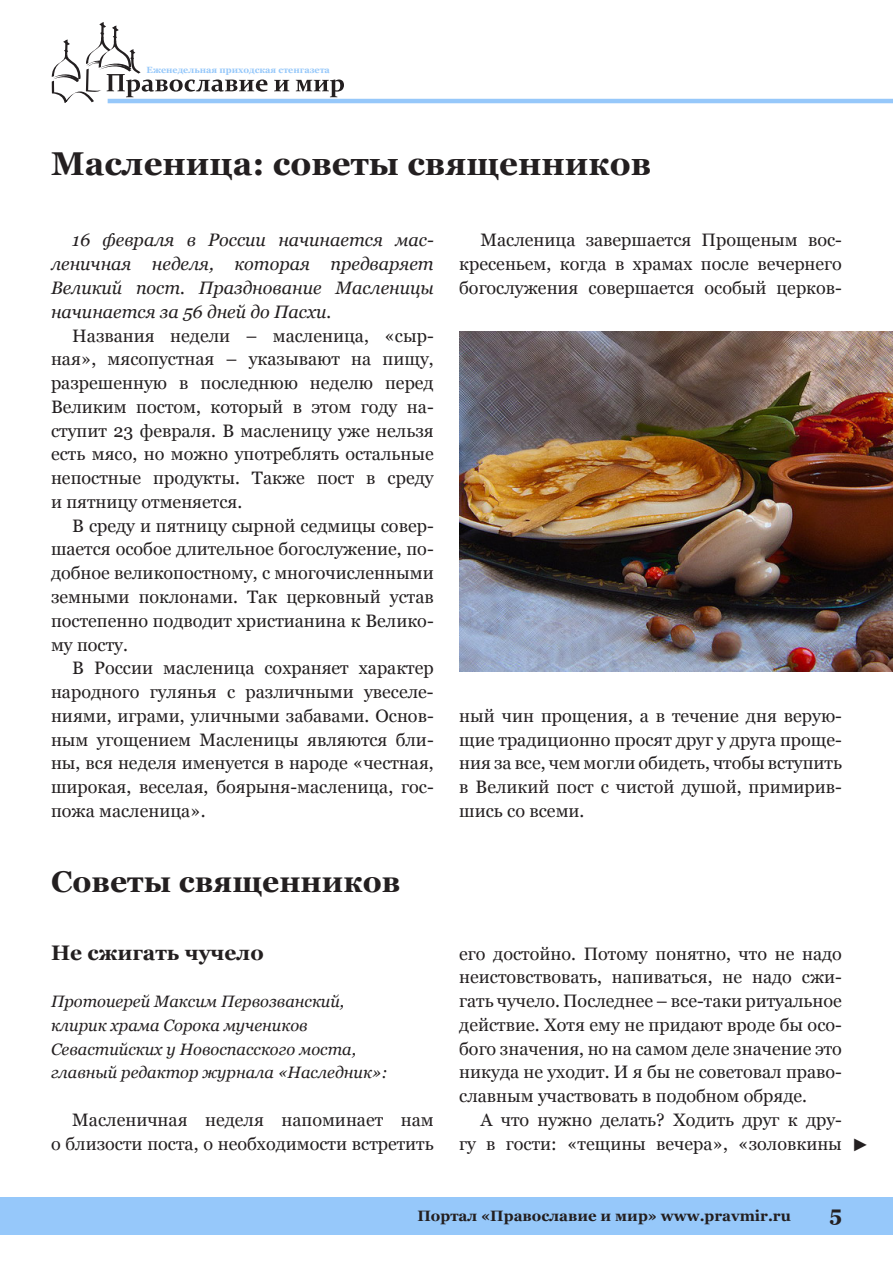
<style>
.page{position:relative;width:893px;height:1263px;background:#fff}
.page>*{position:absolute;margin:0;border:0;box-sizing:border-box;transform-origin:0 0}
.Zagolovok{font:700 33px "Georgia";color:#231f20}
.Zagolovok-2{font:700 30px "Georgia";color:#231f20}
.Podzagolovok{font:700 21px "Georgia";color:#231f20}
.Text{font:18px/23.7px "Georgia";color:#231f20;text-align:justify}
.Text-2{font:italic 18px/23.7px "Georgia";color:#231f20;text-align:justify}
.Text-3{font:18px "Arial";color:#231f20}
.Bibliography{font:italic 16.5px/23.7px "Georgia";color:#231f20}
.t1{font:700 15px "Georgia";color:#231f20}
.t2{font:700 9px "Georgia";color:#96c8fa}
</style>
<div class="page">
<svg style="left:52px;top:22px;width:215px;height:81px"></svg>
<svg style="left:274px;top:80px;width:15px;height:11px"></svg>
<svg style="left:296px;top:79px;width:48px;height:18px"></svg>
<hr style="left:108px;top:99px;width:785px;height:4px;background:#96c8fa">
<div style="left:0;top:1197px;width:893px;height:37px;background:#96c8fa"></div>
<img style="left:459px;top:331px;width:434px;height:341px">
<p class="t2" style="left:147px;top:64px;width:185px">Еженедельная приходская стенгазета</p>
<p class="Zagolovok" style="left:51px;top:142px;width:602px">Масленица: советы священников</p>
<p class="Text-2" style="left:51px;top:228px;width:384px;text-indent:21px">16 февраля в России начинается мас&shy;леничная неделя, которая предваряет Великий пост. Празднование Масленицы начинается за 56 дней до Пасхи.</p>
<p class="Text" style="left:51px;top:324px;width:384px;text-indent:21px">Названия недели – масленица, «сыр&shy;ная», мясопустная – указывают на пищу, разрешенную в последнюю неделю перед Великим постом, который в этом году на&shy;ступит 23 февраля. В масленицу уже нельзя есть мясо, но можно употреблять остальные непостные продукты. Также пост в среду и пятницу отменяется.</p>
<p class="Text" style="left:51px;top:514px;width:384px;text-indent:21px">В среду и пятницу сырной седмицы совер&shy;шается особое длительное богослужение, по&shy;добное великопостному, с многочисленными земными поклонами. Так церковный устав постепенно подводит христианина к Велико&shy;му посту.</p>
<p class="Text" style="left:51px;top:657px;width:384px;text-indent:21px">В России масленица сохраняет характер народного гулянья с различными увеселе&shy;ниями, играми, уличными забавами. Основ&shy;ным угощением Масленицы являются бли&shy;ны, вся неделя именуется в народе «честная, широкая, веселая, боярыня-масленица, гос&shy;пожа масленица».</p>
<p class="Zagolovok-2" style="left:51px;top:862px;width:351px">Советы священников</p>
<p class="Podzagolovok" style="left:51px;top:939px;width:214px">Не сжигать чучело</p>
<p class="Bibliography" style="left:51px;top:990px;width:338px">Протоиерей Максим Первозванский, клирик храма Сорока мучеников Севастийских у Новоспасского моста, главный редактор журнала «Наследник»:</p>
<p class="Text" style="left:51px;top:1108px;width:384px;text-align:right">Масленичная неделя напоминает нам<br>о близости поста, о необходимости встретить</p>
<p class="Text" style="left:459px;top:229px;width:384px;text-indent:21px">Масленица завершается Прощеным вос&shy;кресеньем, когда в храмах после вечернего богослужения совершается особый церков-</p>
<p class="Text" style="left:459px;top:704px;width:384px">ный чин прощения, а в течение дня верую&shy;щие традиционно просят друг у друга проще&shy;ния за все, чем могли обидеть, чтобы вступить в Великий пост с чистой душой, примирив&shy;шись со всеми.</p>
<p class="Text" style="left:459px;top:942px;width:384px">его достойно. Потому понятно, что не надо неистовствовать, напиваться, не надо сжи&shy;гать чучело. Последнее – все-таки ритуальное действие. Хотя ему не придают вроде бы осо&shy;бого значения, но на самом деле значение это никуда не уходит. И я бы не советовал право&shy;славным участвовать в подобном обряде.</p>
<p class="Text" style="left:459px;top:1108px;width:384px;text-align:right">А что нужно делать? Ходить друг к дру&shy;гу в гости: «тещины вечера», «золовкины</p>
<p class="Text-3" style="left:852px;top:1133px;width:19px">►</p>
<p class="t1" style="left:417px;top:1206px;width:375px">Портал «Православие и мир» www.pravmir.ru</p>
<p class="Podzagolovok" style="left:829px;top:1200px;width:14px">5</p>
</div>
